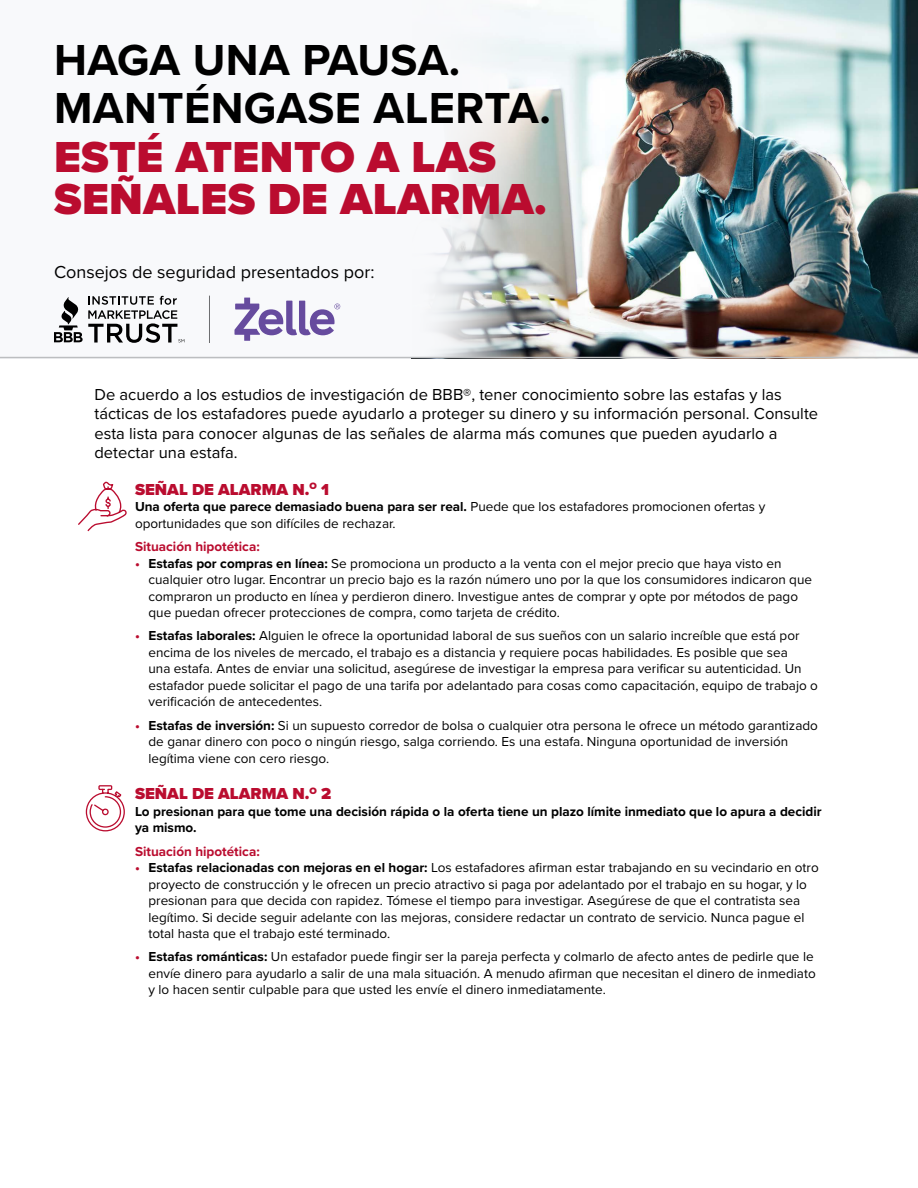
<style>
.page{position:relative;width:918px;height:1188px;background:#fff}
.page>*{position:absolute;margin:0;border:0;box-sizing:border-box;transform-origin:0 0}
.t1{font:700 45px/48.8px "Proxima Nova";letter-spacing:.01em;color:#000}
.t2{font:900 45px/42px "Proxima Nova";letter-spacing:.01em;color:#ba0c2f}
.t3{font:18px "Proxima Nova";color:#000}
.t4{font:16.5px/19.5px "Proxima Nova";color:#000}
.t5{font:900 16.5px "Proxima Nova";color:#ba0c2f}
.t6{font:13.5px/16.5px "Proxima Nova";color:#000}
.t7{font:700 13.5px/16.5px "Proxima Nova";color:#000}
.t8{font:700 13.5px "Proxima Nova";color:#ba0c2f}
.s1{font-weight:700}
.s2{font-weight:700;color:#ba0c2f}
</style>
<div class="page">
<div style="left:0;top:0;width:507px;height:358px;background:#f8f9fb"></div>
<img style="left:527px;top:0;width:391px;height:357px">
<svg style="left:85px;top:785px;width:40px;height:47px"></svg>
<svg style="left:78px;top:481px;width:49px;height:51px"></svg>
<svg style="left:411px;top:5px;width:116px;height:352px"></svg>
<hr style="left:0;top:357px;width:918px;height:1px;background:#bcbec0">
<hr style="left:209px;top:296px;width:1px;height:47px;background:#6d6e70">
<svg style="left:234px;top:298px;width:106px;height:43px"></svg>
<svg style="left:54px;top:296px;width:130px;height:47px"></svg>
<h1 class="t1" style="left:54px;top:34px;width:498px">HAGA UNA PAUSA.<br>MANTÉNGASE ALERTA.</h1>
<h1 class="t2" style="left:54px;top:136px;width:494px">ESTÉ ATENTO A LAS<br>SEÑALES DE ALARMA.</h1>
<h2 class="t3" style="left:54px;top:258px;width:322px">Consejos de seguridad presentados por:</h2>
<p class="t4" style="left:94px;top:384px;width:725px">De acuerdo a los estudios de investigación de BBB®, tener conocimiento sobre las estafas y las tácticas de los estafadores puede ayudarlo a proteger su dinero y su información personal. Consulte esta lista para conocer algunas de las señales de alarma más comunes que pueden ayudarlo a detectar una estafa.</p>
<p class="t5" style="left:135px;top:477px;width:196px">SEÑAL DE ALARMA N.<sup>O</sup> 1</p>
<p class="t6" style="left:135px;top:498px;width:632px"><span class="s1">Una oferta que parece demasiado buena para ser real.</span> Puede que los estafadores promocionen ofertas y oportunidades que son difíciles de rechazar.</p>
<p class="t8" style="left:135px;top:537px;width:126px">Situación hipotética:</p>
<p class="t6" style="left:148px;top:554px;width:665px;text-indent:-14px"><span class="s2">•</span> <span class="s1">Estafas por compras en línea:</span> Se promociona un producto a la venta con el mejor precio que haya visto en cualquier otro lugar. Encontrar un precio bajo es la razón número uno por la que los consumidores indicaron que compraron un producto en línea y perdieron dinero. Investigue antes de comprar y opte por métodos de pago que puedan ofrecer protecciones de compra, como tarjeta de crédito.</p>
<p class="t6" style="left:148px;top:627px;width:671px;text-indent:-14px"><span class="s2">•</span> <span class="s1">Estafas laborales:</span> Alguien le ofrece la oportunidad laboral de sus sueños con un salario increíble que está por encima de los niveles de mercado, el trabajo es a distancia y requiere pocas habilidades. Es posible que sea<br>una estafa. Antes de enviar una solicitud, asegúrese de investigar la empresa para verificar su autenticidad. Un estafador puede solicitar el pago de una tarifa por adelantado para cosas como capacitación, equipo de trabajo o verificación de antecedentes.</p>
<p class="t6" style="left:148px;top:716px;width:671px;text-indent:-14px"><span class="s2">•</span> <span class="s1">Estafas de inversión:</span> Si un supuesto corredor de bolsa o cualquier otra persona le ofrece un método garantizado de ganar dinero con poco o ningún riesgo, salga corriendo. Es una estafa. Ninguna oportunidad de inversión legítima viene con cero riesgo.</p>
<p class="t5" style="left:135px;top:782px;width:198px">SEÑAL DE ALARMA N.<sup>O</sup> 2</p>
<p class="t7" style="left:135px;top:803px;width:688px">Lo presionan para que tome una decisión rápida o la oferta tiene un plazo límite inmediato que lo apura a decidir ya mismo.</p>
<p class="t8" style="left:135px;top:841px;width:126px">Situación hipotética:</p>
<p class="t6" style="left:149px;top:859px;width:672px;text-indent:-14px"><span class="s2">•</span> <span class="s1">Estafas relacionadas con mejoras en el hogar:</span> Los estafadores afirman estar trabajando en su vecindario en otro proyecto de construcción y le ofrecen un precio atractivo si paga por adelantado por el trabajo en su hogar, y lo presionan para que decida con rapidez. Tómese el tiempo para investigar. Asegúrese de que el contratista sea legítimo. Si decide seguir adelante con las mejoras, considere redactar un contrato de servicio. Nunca pague el total hasta que el trabajo esté terminado.</p>
<p class="t6" style="left:149px;top:948px;width:669px;text-indent:-14px"><span class="s2">•</span> <span class="s1">Estafas románticas:</span> Un estafador puede fingir ser la pareja perfecta y colmarlo de afecto antes de pedirle que le envíe dinero para ayudarlo a salir de una mala situación. A menudo afirman que necesitan el dinero de inmediato y lo hacen sentir culpable para que usted les envíe el dinero inmediatamente.</p>
</div>
